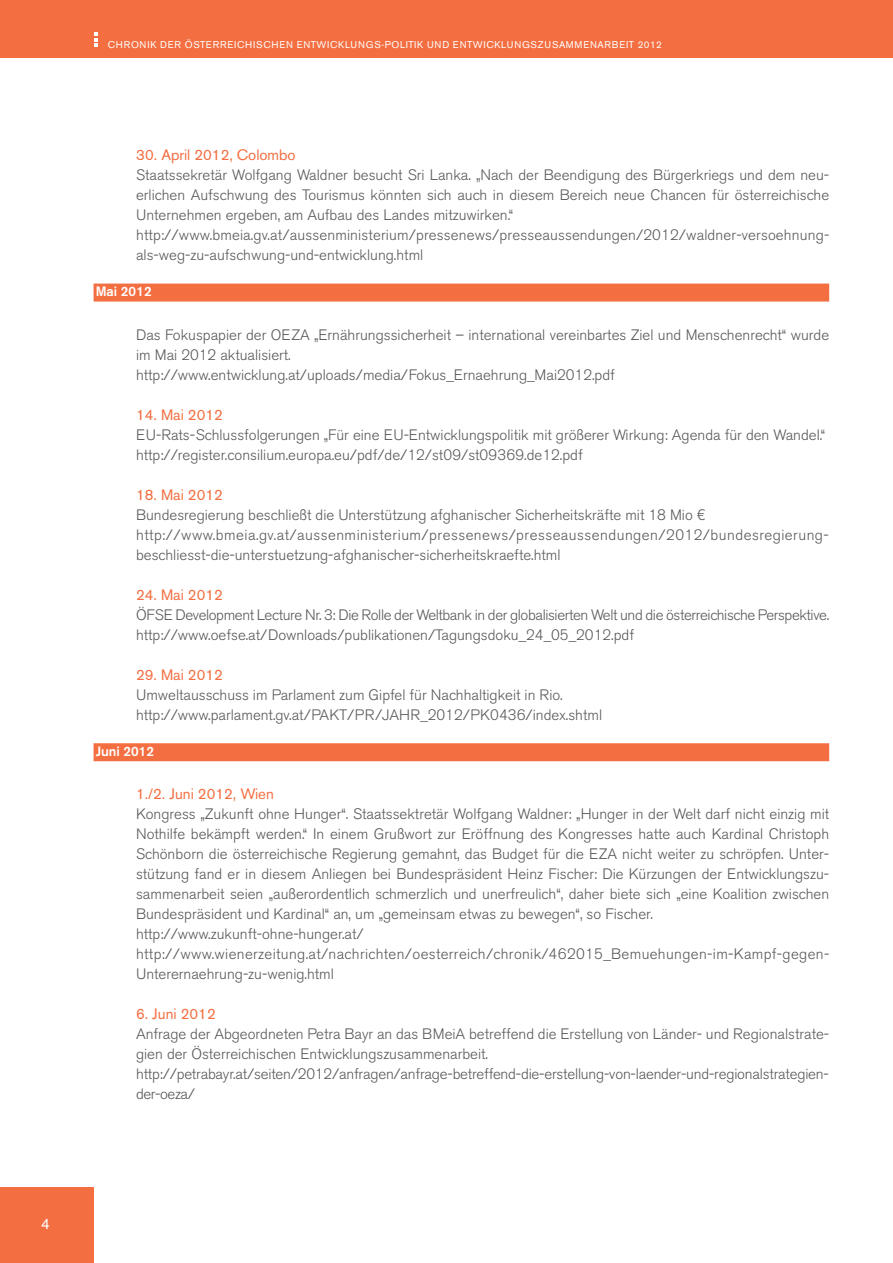
<style>
.page{position:relative;width:893px;height:1263px;background:#fff}
.page>*{position:absolute;margin:0;border:0;box-sizing:border-box;transform-origin:0 0}
.t1{font:300 15px/20px "Akzidenz Grotesk BE";color:#57585a}
.t2{font:300 15px/20px "Akzidenz Grotesk BE";letter-spacing:-.025em;color:#57585a}
.t3{font:15px "Akzidenz Grotesk BE";color:#f36f42}
.t4{font:15px "Akzidenz Grotesk BE";color:#fff}
.t5{font:500 13.5px "Akzidenz Grotesk BE";color:#fff}
.t6{font:9.75px "Akzidenz Grotesk BE";letter-spacing:.07em;color:#fff}
</style>
<div class="page">
<div style="left:0;top:1188px;width:94px;height:75px;background:#f36f42"></div>
<div style="left:0;top:0;width:893px;height:58px;background:#f36f42"></div>
<svg style="left:94px;top:32px;width:3px;height:15px"></svg>
<div style="left:94px;top:284px;width:735px;height:18px;background:#f36f42"></div>
<div style="left:94px;top:743px;width:735px;height:18px;background:#f36f42"></div>
<p class="t6" style="left:108px;top:38px;width:556px">CHRONIK DER ÖSTERREICHISCHEN ENTWICKLUNGS-POLITIK UND ENTWICKLUNGSZUSAMMENARBEIT 2012</p>
<p class="t3" style="left:136px;top:146px;width:161px">30. April 2012, Colombo</p>
<p class="t1" style="left:136px;top:165px;width:695px">Staatssekretär Wolfgang Waldner besucht Sri Lanka. „Nach der Beendigung des Bürgerkriegs und dem neu&shy;erlichen Aufschwung des Tourismus könnten sich auch in diesem Bereich neue Chancen für österreichische Unternehmen ergeben, am Aufbau des Landes mitzuwirken.“ http://www.bmeia.gv.at/aussenministerium/pressenews/presseaussendungen/2012/waldner-versoehnung&shy;als-weg-zu-aufschwung-und-entwicklung.html</p>
<p class="t5" style="left:96px;top:283px;width:57px">Mai 2012</p>
<p class="t1" style="left:136px;top:325px;width:695px">Das Fokuspapier der OEZA „Ernährungssicherheit – international vereinbartes Ziel und Menschenrecht“ wurde im Mai 2012 aktualisiert.<br>http://www.entwicklung.at/uploads/media/Fokus_Ernaehrung_Mai2012.pdf</p>
<p class="t3" style="left:136px;top:406px;width:88px">14. Mai 2012</p>
<p class="t1" style="left:136px;top:425px;width:690px">EU-Rats-Schlussfolgerungen „Für eine EU-Entwicklungspolitik mit größerer Wirkung: Agenda für den Wandel.“ http://register.consilium.europa.eu/pdf/de/12/st09/st09369.de12.pdf</p>
<p class="t3" style="left:136px;top:485px;width:88px">18. Mai 2012</p>
<p class="t1" style="left:136px;top:505px;width:694px">Bundesregierung beschließt die Unterstützung afghanischer Sicherheitskräfte mit 18 Mio € http://www.bmeia.gv.at/aussenministerium/pressenews/presseaussendungen/2012/bundesregierung&shy;beschliesst-die-unterstuetzung-afghanischer-sicherheitskraefte.html</p>
<p class="t3" style="left:136px;top:585px;width:88px">24. Mai 2012</p>
<p class="t2" style="left:136px;top:605px;width:695px">ÖFSE Development Lecture Nr. 3: Die Rolle der Weltbank in der globalisierten Welt und die österreichische Perspektive. http://www.oefse.at/Downloads/publikationen/Tagungsdoku_24_05_2012.pdf</p>
<p class="t3" style="left:136px;top:665px;width:88px">29. Mai 2012</p>
<p class="t1" style="left:136px;top:685px;width:468px">Umweltausschuss im Parlament zum Gipfel für Nachhaltigkeit in Rio. http://www.parlament.gv.at/PAKT/PR/JAHR_2012/PK0436/index.shtml</p>
<p class="t5" style="left:96px;top:743px;width:60px">Juni 2012</p>
<p class="t3" style="left:136px;top:785px;width:139px">1./2. Juni 2012, Wien</p>
<p class="t1" style="left:136px;top:804px;width:695px">Kongress „Zukunft ohne Hunger“. Staatssektretär Wolfgang Waldner: „Hunger in der Welt darf nicht einzig mit Nothilfe bekämpft werden.“ In einem Grußwort zur Eröffnung des Kongresses hatte auch Kardinal Christoph Schönborn die österreichische Regierung gemahnt, das Budget für die EZA nicht weiter zu schröpfen. Unter&shy;stützung fand er in diesem Anliegen bei Bundespräsident Heinz Fischer: Die Kürzungen der Entwicklungszu&shy;sammenarbeit seien „außerordentlich schmerzlich und unerfreulich“, daher biete sich „eine Koalition zwischen Bundespräsident und Kardinal“ an, um „gemeinsam etwas zu bewegen“, so Fischer. http://www.zukunft-ohne-hunger.at/ http://www.wienerzeitung.at/nachrichten/oesterreich/chronik/462015_Bemuehungen-im-Kampf-gegen-Unterernaehrung-zu-wenig.html</p>
<p class="t3" style="left:136px;top:1005px;width:81px">6. Juni 2012</p>
<p class="t1" style="left:136px;top:1024px;width:695px">Anfrage der Abgeordneten Petra Bayr an das BMeiA betreffend die Erstellung von Länder- und Regionalstrate&shy;gien der Österreichischen Entwicklungszusammenarbeit. http://petrabayr.at/seiten/2012/anfragen/anfrage-betreffend-die-erstellung-von-laender-und-regionalstrategien&shy;der-oeza/</p>
<p class="t4" style="left:41px;top:1214px;width:10px">4</p>
</div>
